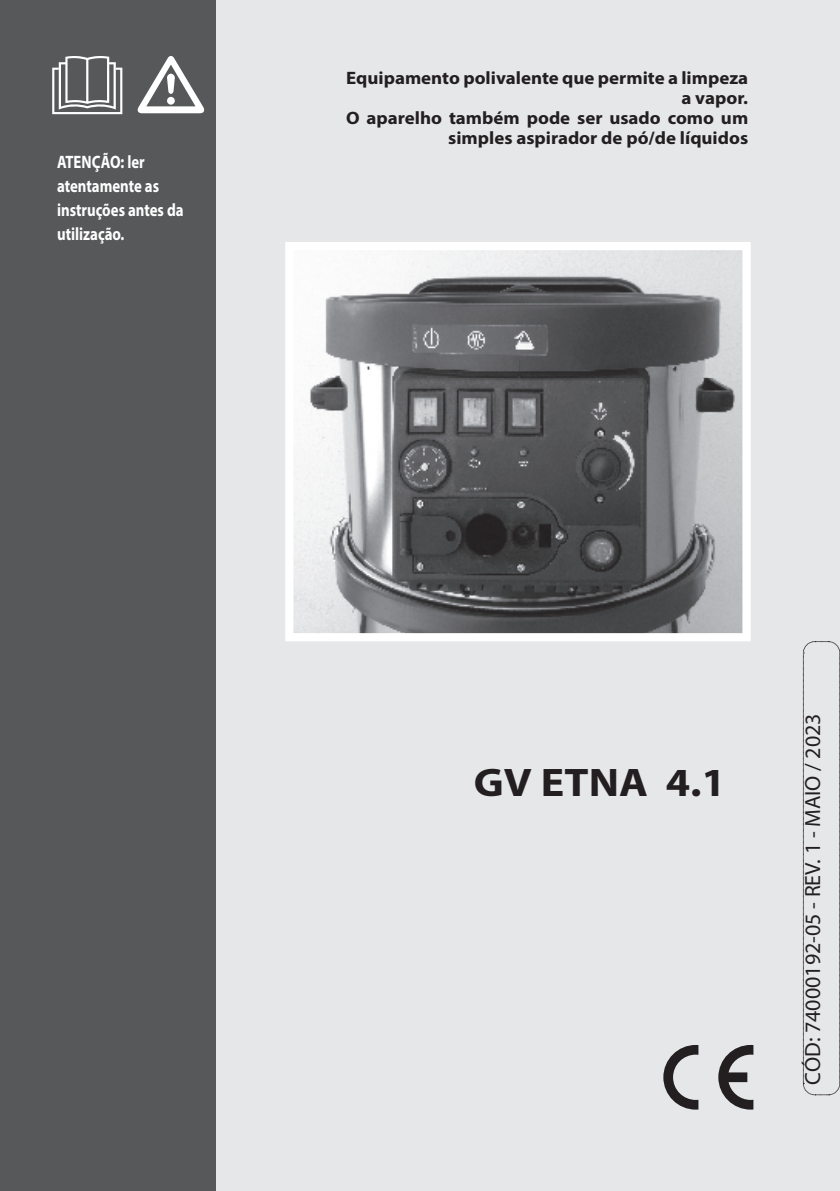
<style>
.page{position:relative;width:840px;height:1191px;background:#fff}
.page>*{position:absolute;margin:0;border:0;box-sizing:border-box;transform-origin:0 0}
.t1{font:700 40px "Myriad Pro";color:#231f20;scale:1.1 1}
.t2{font:22px "Myriad Pro";color:#231f20}
.Stile_di_paragrafo_1{font:700 18px/20px "Myriad Pro";color:#231f20;text-align:right;scale:1.05 1}
.t3{font:700 18px/24px "Myriad Pro";color:#fff;scale:.82 1}
</style>
<div class="page">
<div style="left:215px;top:0;width:624px;height:1191px;background:#e6e7e9"></div>
<div style="left:0;top:0;width:215px;height:1191px;background:#57585a"></div>
<img style="left:294px;top:251px;width:447px;height:381px">
<div style="left:285px;top:242px;width:465px;height:399px;border:8px solid #fff"></div>
<svg style="left:663px;top:1045px;width:35px;height:64px"></svg>
<svg style="left:718px;top:1045px;width:35px;height:64px"></svg>
<svg style="left:802px;top:641px;width:38px;height:454px"></svg>
<svg style="left:52px;top:56px;width:70px;height:58px"></svg>
<svg style="left:138px;top:56px;width:66px;height:57px"></svg>
<p class="t3" style="left:57px;top:149px;width:156px">ATENÇÃO: ler atentamente as instruções antes da utilização.</p>
<p class="Stile_di_paragrafo_1" style="left:346px;top:68px;width:384px">Equipamento polivalente que permite a limpeza a vapor.</p>
<p class="Stile_di_paragrafo_1" style="left:346px;top:108px;width:384px">O aparelho também pode ser usado como um simples aspirador de pó/de líquidos</p>
<p class="t1" style="left:473px;top:756px;width:231px">GV ETNA 4.1</p>
<p class="t2" style="left:800px;top:1084px;width:372px;rotate:-90deg">CÓD: 74000192-05 - REV. 1 - MAIO / 2023</p>
</div>
